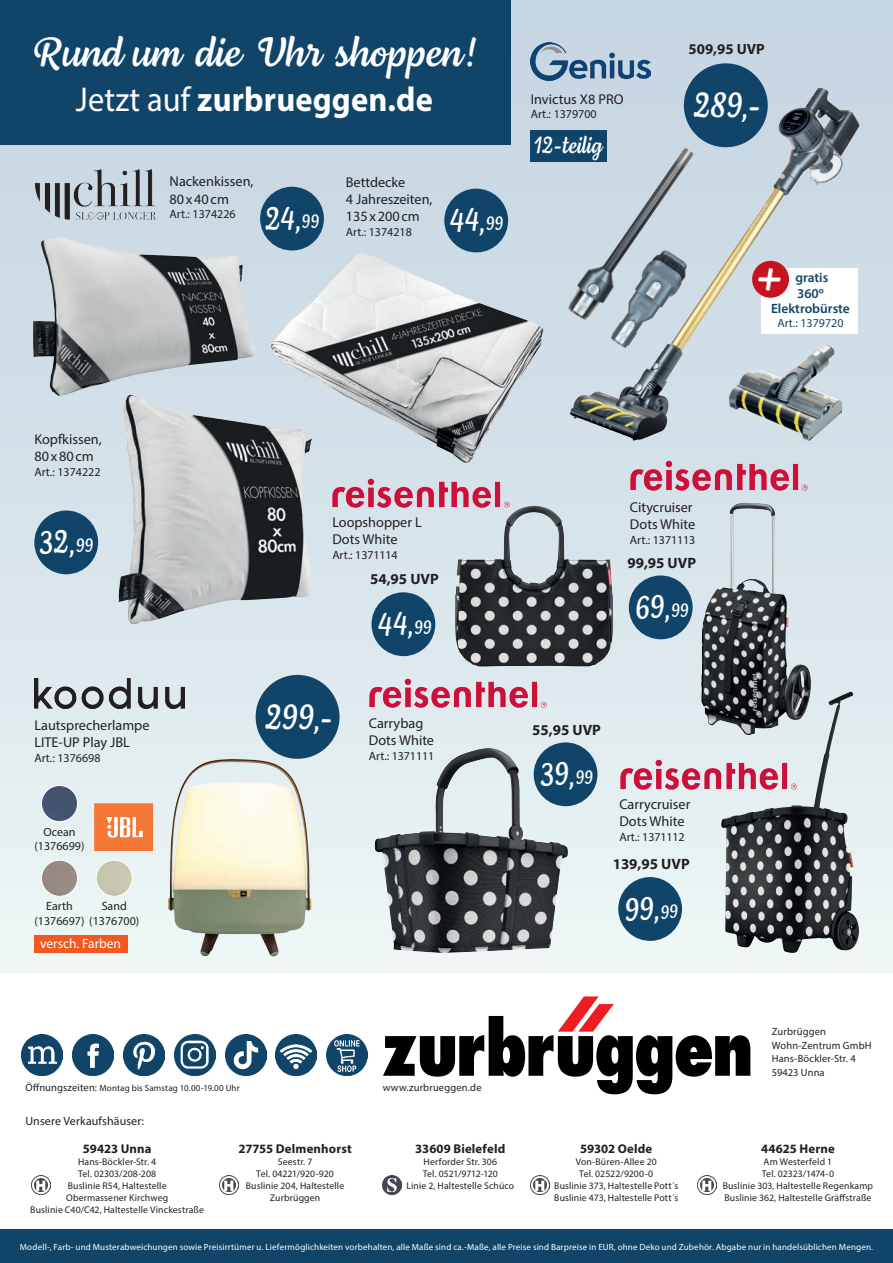
<style>
.page{position:relative;width:893px;height:1263px;background:#fff}
.page>*{position:absolute;margin:0;border:0;box-sizing:border-box;transform-origin:0 0}
.t1{font:46.5px "Lemongrass Caps";color:#fff}
.t2{font:42px "Lemongrass Script";color:#fff;scale:.94 1}
.t3{font:36px "Lemongrass Script";letter-spacing:.005em;color:#fff;scale:.85 1}
.t4{font:700 34.5px "Myriad Pro";letter-spacing:.005em;color:#fff;scale:.94 1}
.t5{font:33px "Lemongrass Script";color:#fff;scale:.85 1}
.t6{font:24px "Lemongrass Script";color:#fff;scale:.85 1}
.t7{font:700 15px "Myriad Pro";color:#231f20}
.t8{font:700 14.85px "Myriad Pro";color:#231f20}
.t9{font:14.25px/17.1px "Myriad Pro";color:#231f20}
.t10{font:600 13.5px/16.2px "Myriad Pro";color:#104569}
.t11{font:13.5px "Myriad Pro";color:#fff}
.t12{font:700 12.75px "Myriad Pro";letter-spacing:.01em;color:#231f20}
.t13{font:12px/14.4px "Myriad Pro";color:#231f20}
.t14{font:12px "Myriad Pro";color:#104569}
.t15{font:10.5px/13.5px "Myriad Pro";letter-spacing:.015em;color:#231f20}
.t16{font:9.75px/12px "Myriad Pro";letter-spacing:.015em;color:#231f20;text-align:center}
.t17{font:9px "Myriad Pro";letter-spacing:.015em;color:#fff}
.t18{font:9px "Myriad Pro";letter-spacing:.02em;color:#231f20}
.s1{font-weight:400}
.s2{font-size:19.5px}
.s3{font-size:10.5px}
</style>
<div class="page">
<div style="left:0;top:0;width:893px;height:972px;background:linear-gradient(to bottom,#bfd0de,#eaf2f2)"></div>
<div style="left:0;top:0;width:510px;height:145px;background:#104569"></div>
<div style="left:0;top:1230px;width:893px;height:33px;background:#104569"></div>
<svg style="left:383px;top:996px;width:367px;height:98px"></svg>
<img style="left:220px;top:1175px;width:19px;height:19px">
<img style="left:530px;top:1175px;width:19px;height:19px">
<img style="left:697px;top:1175px;width:19px;height:19px">
<img style="left:383px;top:1175px;width:19px;height:19px">
<img style="left:32px;top:1175px;width:19px;height:19px">
<img style="left:269px;top:245px;width:274px;height:224px">
<img style="left:31px;top:231px;width:227px;height:169px">
<img style="left:158px;top:745px;width:161px;height:225px">
<div style="left:531px;top:130px;width:76px;height:32px;background:#104569"></div>
<div style="left:256px;top:675px;width:84px;height:84px;background:#104569;border-radius:50%"></div>
<img style="left:34px;top:678px;width:150px;height:30px">
<img style="left:29px;top:163px;width:132px;height:64px">
<svg style="left:260px;top:186px;width:64px;height:65px;background:#3b6785"></svg>
<svg style="left:34px;top:510px;width:65px;height:65px;background:#416c88"></svg>
<img style="left:110px;top:390px;width:208px;height:241px">
<svg style="left:444px;top:188px;width:65px;height:65px;background:#3e6987"></svg>
<img style="left:531px;top:43px;width:120px;height:38px">
<img style="left:369px;top:677px;width:178px;height:31px">
<img style="left:619px;top:759px;width:101px;height:31px">
<img style="left:332px;top:477px;width:178px;height:32px">
<img style="left:630px;top:460px;width:178px;height:31px">
<img style="left:21px;top:1035px;width:41px;height:41px">
<img style="left:72px;top:1035px;width:41px;height:41px">
<img style="left:123px;top:1035px;width:41px;height:41px">
<img style="left:174px;top:1035px;width:41px;height:41px">
<img style="left:276px;top:1035px;width:41px;height:41px">
<img style="left:226px;top:1035px;width:41px;height:41px">
<img style="left:327px;top:1035px;width:41px;height:41px">
<img style="left:375px;top:748px;width:193px;height:205px">
<svg style="left:533px;top:742px;width:65px;height:65px;background:#436e8a"></svg>
<svg style="left:628px;top:575px;width:65px;height:65px;background:#416c89"></svg>
<svg style="left:371px;top:592px;width:65px;height:65px;background:#426c89"></svg>
<img style="left:720px;top:691px;width:139px;height:262px">
<img style="left:455px;top:505px;width:159px;height:161px">
<svg style="left:618px;top:876px;width:65px;height:65px;background:#45708b"></svg>
<img style="left:701px;top:503px;width:48px;height:232px">
<img style="left:549px;top:66px;width:333px;height:389px">
<div style="left:761px;top:269px;width:96px;height:65px;background:#fff"></div>
<div style="left:752px;top:261px;width:37px;height:37px;background:#c6131d;border-radius:50%"></div>
<img style="left:724px;top:340px;width:123px;height:105px">
<img style="left:555px;top:120px;width:211px;height:247px">
<div style="left:684px;top:63px;width:84px;height:84px;background:#104569;border-radius:50%"></div>
<img style="left:41px;top:860px;width:37px;height:36px;border-radius:18px">
<div style="left:41px;top:860px;width:37px;height:37px;border:1px solid #fff;border-radius:50%"></div>
<img style="left:96px;top:860px;width:36px;height:36px;border-radius:18px">
<div style="left:96px;top:860px;width:37px;height:37px;border:1px solid #fff;border-radius:50%"></div>
<img style="left:41px;top:785px;width:37px;height:37px;border-radius:18px">
<div style="left:41px;top:785px;width:37px;height:37px;border:1px solid #fff;border-radius:50%"></div>
<div style="left:34px;top:936px;width:94px;height:17px;background:#f15921"></div>
<img style="left:95px;top:804px;width:57px;height:47px">
<h2 class="t2" style="left:32px;top:27px;width:476px">Rund um die Uhr shoppen!</h2>
<h3 class="t4" style="left:76px;top:77px;width:381px"><span class="s1">Jetzt auf</span> zurbrueggen.de</h3>
<h3 class="t9" style="left:170px;top:173px;width:85px">Nackenkissen,<br>80x40cm</h3>
<p class="t13" style="left:170px;top:206px;width:68px">Art.: 1374226</p>
<h3 class="t5" style="left:264px;top:200px;width:65px;rotate:-3deg">24,<span class="s2">99</span></h3>
<h3 class="t9" style="left:346px;top:174px;width:88px">Bettdecke<br>4 Jahreszeiten,<br>135 x 200 cm</h3>
<p class="t13" style="left:346px;top:224px;width:68px">Art.: 1374218</p>
<h3 class="t5" style="left:448px;top:202px;width:65px;rotate:-3deg">44,<span class="s2">99</span></h3>
<h3 class="t9" style="left:531px;top:90px;width:94px">Invictus X8 PRO</h3>
<p class="t13" style="left:531px;top:107px;width:68px">Art.: 1379700</p>
<h3 class="t6" style="left:533px;top:131px;width:82px">12-teilig</h3>
<h3 class="t8" style="left:689px;top:39px;width:78px">509,95 UVP</h3>
<h3 class="t3" style="left:693px;top:84px;width:82px">289,-</h3>
<h1 class="t1" style="left:755px;top:249px;width:29px">+</h1>
<h3 class="t10" style="left:795px;top:269px;width:34px">gratis<br>360º</h3>
<h3 class="t10" style="left:771px;top:300px;width:80px">Elektrobürste</h3>
<p class="t14" style="left:777px;top:316px;width:68px">Art.: 1379720</p>
<h3 class="t9" style="left:34px;top:431px;width:69px">Kopfkissen,<br>80x80cm</h3>
<p class="t13" style="left:34px;top:464px;width:68px">Art.: 1374222</p>
<h3 class="t5" style="left:38px;top:523px;width:65px;rotate:-3deg">32,<span class="s2">99</span></h3>
<h3 class="t9" style="left:34px;top:717px;width:117px">Lautsprecherlampe<br>LITE-UP Play JBL</h3>
<p class="t13" style="left:34px;top:750px;width:68px">Art.: 1376698</p>
<p class="t13" style="left:35px;top:824px;width:51px;text-align:center">Ocean (1376699)</p>
<p class="t13" style="left:35px;top:899px;width:106px;text-indent:12px">Earth<br>(1376697) (1376700)</p>
<p class="t13" style="left:102px;top:899px;width:27px">Sand</p>
<h3 class="t11" style="left:40px;top:935px;width:82px">versch. Farben</h3>
<h3 class="t9" style="left:332px;top:514px;width:91px">Loopshopper L<br>Dots White</h3>
<p class="t13" style="left:332px;top:547px;width:67px">Art.: 1371114</p>
<h3 class="t7" style="left:370px;top:570px;width:70px">54,95 UVP</h3>
<h3 class="t3" style="left:265px;top:695px;width:82px">299,-</h3>
<h3 class="t5" style="left:376px;top:605px;width:65px;rotate:-3deg">44,<span class="s2">99</span></h3>
<h3 class="t9" style="left:369px;top:714px;width:67px">Carrybag<br>Dots White</h3>
<p class="t13" style="left:369px;top:748px;width:67px">Art.: 1371111</p>
<h3 class="t9" style="left:630px;top:499px;width:67px">Citycruiser<br>Dots White</h3>
<p class="t13" style="left:630px;top:532px;width:67px">Art.: 1371113</p>
<h3 class="t7" style="left:627px;top:553px;width:70px">99,95 UVP</h3>
<h3 class="t5" style="left:633px;top:588px;width:65px;rotate:-3deg">69,<span class="s2">99</span></h3>
<h3 class="t7" style="left:532px;top:720px;width:70px">55,95 UVP</h3>
<h3 class="t5" style="left:539px;top:755px;width:64px;rotate:-3deg">39,<span class="s2">99</span></h3>
<h3 class="t9" style="left:619px;top:795px;width:73px">Carrycruiser<br>Dots White</h3>
<p class="t13" style="left:619px;top:829px;width:67px">Art.: 1371112</p>
<h3 class="t7" style="left:613px;top:854px;width:79px">139,95 UVP</h3>
<h3 class="t5" style="left:623px;top:890px;width:65px;rotate:-3deg">99,<span class="s2">99</span></h3>
<p class="t18" style="left:26px;top:1083px;width:216px"><span class="s3">Öffnungszeiten:</span> Montag bis Samstag 10.00-19.00 Uhr</p>
<p class="t15" style="left:383px;top:1080px;width:100px">www.zurbrueggen.de</p>
<p class="t13" style="left:26px;top:1113px;width:120px">Unsere Verkaufshäuser:</p>
<h3 class="t12" style="left:83px;top:1141px;width:70px">59423 Unna</h3>
<p class="t16" style="left:30px;top:1156px;width:175px">Hans-Böckler-Str. 4<br>Tel. 02303/208-208<br>Buslinie R54, Haltestelle<br>Obermassener Kirchweg<br>Buslinie C40/C42, Haltestelle Vinckestraße</p>
<h3 class="t12" style="left:238px;top:1141px;width:115px">27755 Delmenhorst</h3>
<p class="t16" style="left:246px;top:1156px;width:100px">Seestr. 7<br>Tel. 04221/920-920<br>Buslinie 204, Haltestelle<br>Zurbrüggen</p>
<h3 class="t12" style="left:415px;top:1141px;width:92px">33609 Bielefeld</h3>
<p class="t16" style="left:406px;top:1156px;width:109px">Herforder Str. 306<br>Tel. 0521/9712-120<br>Linie 2, Haltestelle Schüco</p>
<h3 class="t12" style="left:580px;top:1141px;width:74px">59302 Oelde</h3>
<p class="t16" style="left:554px;top:1156px;width:125px">Von-Büren-Allee 20<br>Tel. 02522/9200-0<br>Buslinie 373, Haltestelle Pott´s<br>Buslinie 473, Haltestelle Pott´s</p>
<p class="t15" style="left:772px;top:1025px;width:101px">Zurbrüggen<br>Wohn-Zentrum GmbH<br>Hans-Böckler-Str. 4<br>59423 Unna</p>
<h3 class="t12" style="left:761px;top:1141px;width:75px">44625 Herne</h3>
<p class="t16" style="left:723px;top:1156px;width:152px">Am Westerfeld 1<br>Tel. 02323/1474-0<br>Buslinie 303, Haltestelle Regenkamp<br>Buslinie 362, Haltestelle Gräffstraße</p>
<p class="t17" style="left:20px;top:1241px;width:855px">Modell-, Farb- und Musterabweichungen sowie Preisirrtümer u. Liefermöglichkeiten vorbehalten, alle Maße sind ca.-Maße, alle Preise sind Barpreise in EUR, ohne Deko und Zubehör. Abgabe nur in handelsüblichen Mengen.</p>
</div>
